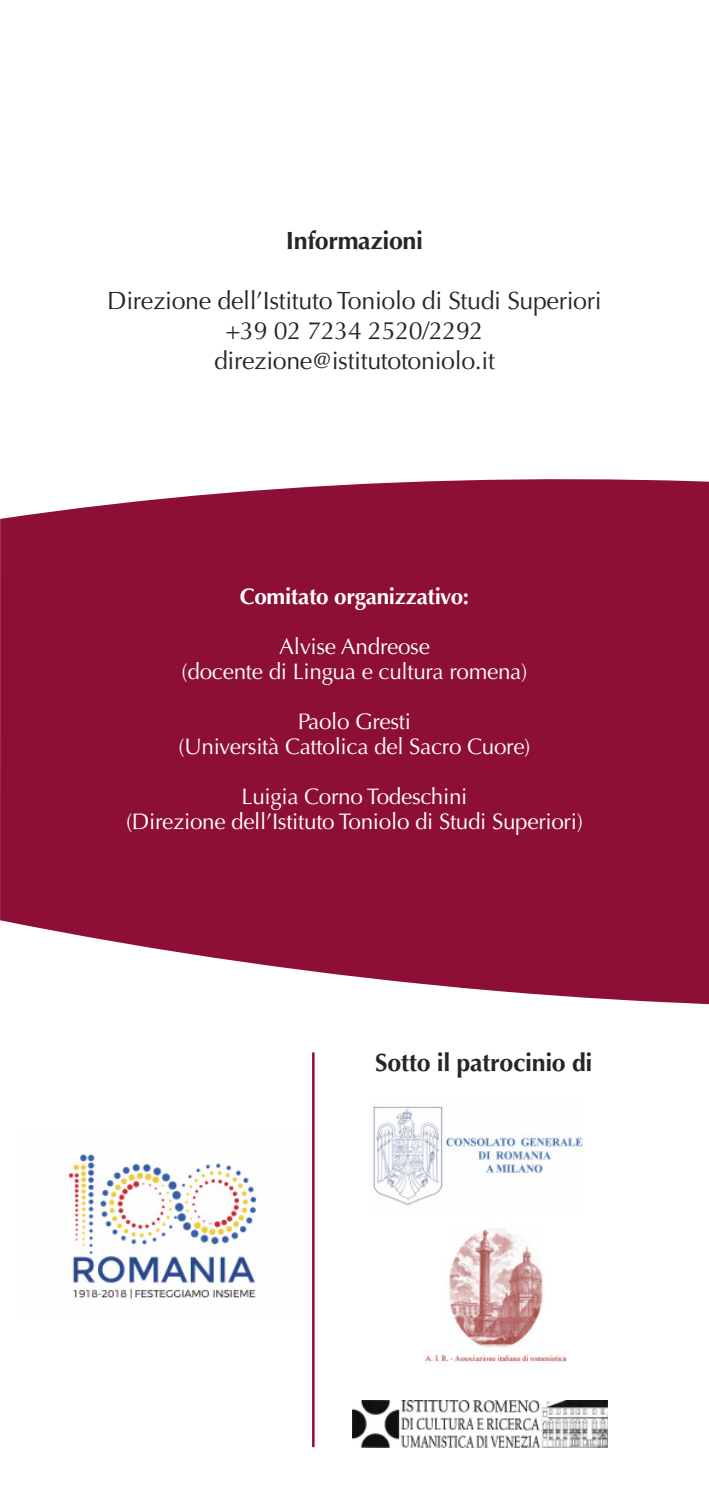
<style>
.page{position:relative;width:709px;height:1489px;background:#fff}
.page>*{position:absolute;margin:0;border:0;box-sizing:border-box;transform-origin:0 0}
.t1{font:25px/30px "Optima";letter-spacing:-.015em;color:#272526;text-align:center}
.t2{font:700 25px "Optima";letter-spacing:-.015em;color:#272526}
.t3{font:22.5px/25px "Optima";letter-spacing:-.015em;color:#fff;text-align:center}
.t4{font:700 22.5px "Optima";letter-spacing:-.015em;color:#fff}
</style>
<div class="page">
<svg style="left:0;top:479px;width:709px;height:526px;background:#962346"></svg>
<img style="left:424px;top:1228px;width:143px;height:136px">
<img style="left:63px;top:1154px;width:194px;height:145px">
<img style="left:353px;top:1400px;width:254px;height:46px">
<img style="left:372px;top:1106px;width:211px;height:100px">
<hr style="left:312px;top:1052px;width:2px;height:394px;background:#8d0f35">
<p class="t2" style="left:286px;top:230px;width:139px">Informazioni</p>
<p class="t1" style="left:107px;top:288px;width:496px">Direzione dell’Istituto Toniolo di Studi Superiori +39 02 7234 2520/2292 direzione@istitutotoniolo.it</p>
<p class="t4" style="left:240px;top:587px;width:231px">Comitato organizzativo:</p>
<p class="t3" style="left:182px;top:636px;width:347px">Alvise Andreose<br>(docente di Lingua e cultura romena)</p>
<p class="t3" style="left:178px;top:711px;width:353px">Paolo Gresti<br>(Università Cattolica del Sacro Cuore)</p>
<p class="t3" style="left:126px;top:786px;width:458px">Luigia Corno Todeschini<br>(Direzione dell’Istituto Toniolo di Studi Superiori)</p>
<p class="t2" style="left:375px;top:1052px;width:219px">Sotto il patrocinio di</p>
</div>
